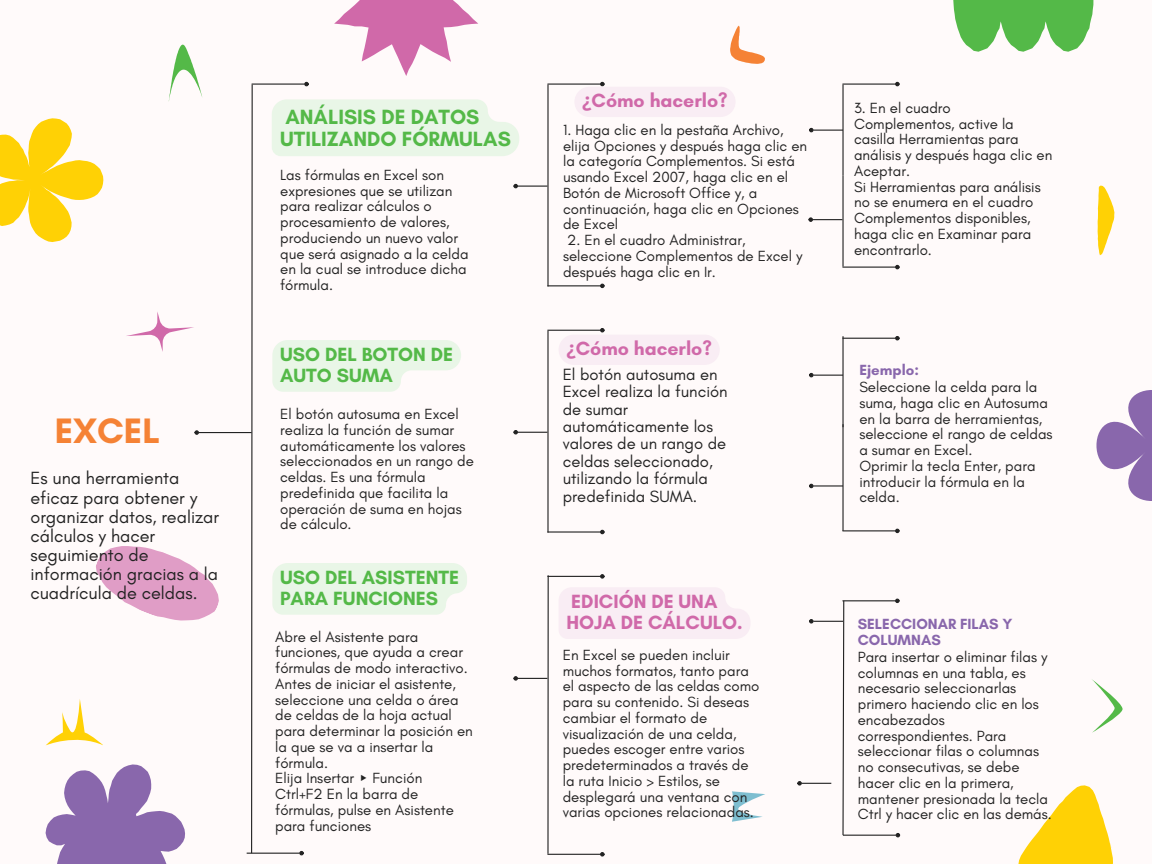
<style>
.page{position:relative;width:1152px;height:864px;background:#fffafa}
.page>*{position:absolute;margin:0;border:0;box-sizing:border-box;transform-origin:0 0}
.t1{font:700 36px "Glacial Indifference";color:#f58235}
.t2{font:700 21px/22.5px "Glacial Indifference";color:#54b948}
.t3{font:700 19.5px/21.3px "Glacial Indifference";color:#d069a9}
.t4{font:700 19.5px/21.3px "Glacial Indifference";color:#54b948}
.t5{font:18px/19.2px "Glacial Indifference";color:#222}
.t6{font:16.65px/17.4px "Glacial Indifference";color:#222}
.t7{font:15px/15.8px "Glacial Indifference";color:#222}
.t8{font:700 15px/15.8px "Glacial Indifference";color:#8967ac}
.s1{font-family:"Free Sans"}
.s2{font-family:"Noto Sans"}
</style>
<div class="page">
<svg style="left:250px;top:84px;width:3px;height:769px"></svg>
<hr style="left:252px;top:84px;width:53px;height:1px;background:#222">
<svg style="left:304px;top:82px;width:5px;height:4px"></svg>
<hr style="left:199px;top:432px;width:53px;height:1px;background:#222">
<svg style="left:194px;top:430px;width:5px;height:5px"></svg>
<hr style="left:547px;top:85px;width:2px;height:201px;background:#222">
<hr style="left:547px;top:84px;width:53px;height:1px;background:#222">
<hr style="left:547px;top:285px;width:53px;height:1px;background:#222">
<svg style="left:600px;top:284px;width:5px;height:4px"></svg>
<svg style="left:513px;top:184px;width:34px;height:4px"></svg>
<hr style="left:547px;top:575px;width:2px;height:279px;background:#222">
<hr style="left:547px;top:576px;width:53px;height:1px;background:#222">
<svg style="left:600px;top:574px;width:5px;height:5px"></svg>
<hr style="left:547px;top:854px;width:53px;height:1px;background:#222">
<svg style="left:600px;top:852px;width:5px;height:5px"></svg>
<svg style="left:513px;top:676px;width:34px;height:5px"></svg>
<hr style="left:547px;top:331px;width:2px;height:202px;background:#222">
<hr style="left:547px;top:330px;width:53px;height:1px;background:#222">
<hr style="left:547px;top:531px;width:53px;height:2px;background:#222">
<svg style="left:600px;top:530px;width:5px;height:4px"></svg>
<svg style="left:513px;top:430px;width:34px;height:4px"></svg>
<hr style="left:842px;top:85px;width:2px;height:91px;background:#222">
<hr style="left:842px;top:84px;width:53px;height:1px;background:#222">
<svg style="left:895px;top:82px;width:5px;height:4px"></svg>
<hr style="left:813px;top:130px;width:30px;height:1px;background:#222">
<svg style="left:809px;top:128px;width:5px;height:4px"></svg>
<hr style="left:842px;top:176px;width:2px;height:91px;background:#222">
<hr style="left:842px;top:267px;width:53px;height:1px;background:#222">
<svg style="left:895px;top:265px;width:5px;height:4px"></svg>
<svg style="left:809px;top:217px;width:33px;height:5px"></svg>
<hr style="left:842px;top:336px;width:2px;height:91px;background:#222">
<hr style="left:842px;top:338px;width:53px;height:1px;background:#222">
<svg style="left:895px;top:336px;width:5px;height:4px"></svg>
<hr style="left:813px;top:375px;width:30px;height:1px;background:#222">
<svg style="left:809px;top:373px;width:5px;height:4px"></svg>
<hr style="left:842px;top:424px;width:2px;height:107px;background:#222">
<hr style="left:842px;top:530px;width:53px;height:1px;background:#222">
<svg style="left:895px;top:529px;width:5px;height:4px"></svg>
<hr style="left:813px;top:485px;width:30px;height:2px;background:#222">
<svg style="left:809px;top:484px;width:5px;height:4px"></svg>
<hr style="left:842px;top:600px;width:53px;height:1px;background:#222">
<svg style="left:895px;top:599px;width:5px;height:4px"></svg>
<hr style="left:813px;top:621px;width:30px;height:1px;background:#222">
<svg style="left:809px;top:619px;width:5px;height:5px"></svg>
<hr style="left:843px;top:835px;width:53px;height:1px;background:#222">
<svg style="left:896px;top:833px;width:4px;height:4px"></svg>
<svg style="left:797px;top:781px;width:34px;height:5px"></svg>
<svg style="left:0;top:118px;width:103px;height:124px"></svg>
<svg style="left:46px;top:764px;width:139px;height:100px"></svg>
<svg style="left:953px;top:0;width:140px;height:52px"></svg>
<svg style="left:1018px;top:785px;width:95px;height:79px"></svg>
<svg style="left:96px;top:546px;width:123px;height:75px"></svg>
<svg style="left:1096px;top:390px;width:56px;height:111px"></svg>
<svg style="left:126px;top:312px;width:68px;height:40px"></svg>
<svg style="left:334px;top:0;width:144px;height:76px"></svg>
<svg style="left:46px;top:699px;width:57px;height:46px"></svg>
<svg style="left:1092px;top:679px;width:31px;height:54px"></svg>
<svg style="left:1098px;top:186px;width:16px;height:69px"></svg>
<svg style="left:730px;top:26px;width:35px;height:38px"></svg>
<svg style="left:169px;top:45px;width:33px;height:55px"></svg>
<svg style="left:732px;top:791px;width:33px;height:31px"></svg>
<svg style="left:272px;top:99px;width:247px;height:57px;background:#eaf6e8"></svg>
<svg style="left:574px;top:82px;width:161px;height:35px"></svg>
<svg style="left:559px;top:328px;width:160px;height:37px"></svg>
<div style="left:559px;top:588px;width:191px;height:51px;background:#f9edf4"></div>
<svg style="left:272px;top:340px;width:189px;height:52px"></svg>
<div style="left:272px;top:563px;width:195px;height:52px;background:#e9f6e7"></div>
<svg style="left:842px;top:600px;width:3px;height:236px"></svg>
<hr style="left:247px;top:853px;width:53px;height:1px;background:#222">
<svg style="left:299px;top:851px;width:5px;height:4px"></svg>
<p class="t1" style="left:55px;top:408px;width:107px">EXCEL</p>
<p class="t5" style="left:30px;top:469px;width:190px">Es una herramienta eficaz para obtener y organizar datos, realizar cálculos y hacer seguimiento de información gracias a la cuadrícula de celdas.</p>
<p class="t2" style="left:280px;top:105px;width:232px">ANÁLISIS DE DATOS<br>UTILIZANDO FÓRMULAS</p>
<h2 class="t7" style="left:280px;top:167px;width:190px">Las fórmulas en Excel son expresiones que se utilizan para realizar cálculos o procesamiento de valores, produciendo un nuevo valor que será asignado a la celda en la cual se introduce dicha fórmula.</h2>
<p class="t4" style="left:280px;top:343px;width:175px">USO DEL BOTON DE<br>AUTO SUMA</p>
<p class="t7" style="left:280px;top:406px;width:195px">El botón autosuma en Excel realiza la función de sumar automáticamente los valores seleccionados en un rango de celdas. Es una fórmula predefinida que facilita la operación de suma en hojas de cálculo.</p>
<p class="t4" style="left:280px;top:566px;width:181px">USO DEL ASISTENTE<br>PARA FUNCIONES</p>
<h3 class="t7" style="left:275px;top:628px;width:199px">Abre el Asistente para funciones, que ayuda a crear fórmulas de modo interactivo.<br>Antes de iniciar el asistente, seleccione una celda o área de celdas de la hoja actual para determinar la posición en la que se va a insertar la fórmula.</h3>
<p class="t7" style="left:275px;top:770px;width:180px">Elija Insertar <span class="s1">▸</span> Función<br>Ctrl+F2 En la barra de fórmulas, pulse en Asistente para funciones</p>
<p class="t3" style="left:582px;top:90px;width:147px"><span class="s2">¿</span>Cómo hacerlo?</p>
<h2 class="t7" style="left:854px;top:100px;width:200px">3. En el cuadro<br>Complementos, active la casilla Herramientas para análisis y después haga clic en<br>Aceptar.</h2>
<p class="t7" style="left:854px;top:178px;width:188px">Si Herramientas para análisis no se enumera en el cuadro<br>Complementos disponibles, haga clic en Examinar para encontrarlo.</p>
<p class="t7" style="left:563px;top:122px;width:246px">1. Haga clic en la pestaña Archivo, elija Opciones y después haga clic en la categoría Complementos. Si está usando Excel 2007, haga clic en el<br>Botón de Microsoft Office y, a continuación, haga clic en Opciones de Excel</p>
<p class="t7" style="left:563px;top:232px;width:241px">2. En el cuadro Administrar, seleccione Complementos de Excel y después haga clic en Ir.</p>
<p class="t3" style="left:566px;top:338px;width:147px"><span class="s2">¿</span>Cómo hacerlo?</p>
<p class="t6" style="left:563px;top:365px;width:167px">El botón autosuma en<br>Excel realiza la función de sumar automáticamente los valores de un rango de celdas seleccionado, utilizando la fórmula predefinida SUMA.</p>
<p class="t3" style="left:566px;top:591px;width:178px">EDICIÓN DE UNA<br>HOJA DE CÁLCULO.</p>
<p class="t7" style="left:563px;top:647px;width:198px">En Excel se pueden incluir muchos formatos, tanto para el aspecto de las celdas como para su contenido. Si deseas cambiar el formato de visualización de una celda, puedes escoger entre varios predeterminados a través de la ruta Inicio &gt; Estilos, se desplegará una ventana con varias opciones relacionadas.</p>
<p class="t8" style="left:859px;top:362px;width:61px">Ejemplo:</p>
<h1 class="t7" style="left:859px;top:379px;width:195px">Seleccione la celda para la suma, haga clic en Autosuma en la barra de herramientas, seleccione el rango de celdas a sumar en Excel.</h1>
<h4 class="t7" style="left:859px;top:458px;width:178px">Oprimir la tecla Enter, para introducir la fórmula en la celda.</h4>
<p class="t8" style="left:858px;top:616px;width:156px">SELECCIONAR FILAS Y<br>COLUMNAS</p>
<h2 class="t7" style="left:858px;top:649px;width:196px">Para insertar o eliminar filas y columnas en una tabla, es necesario seleccionarlas primero haciendo clic en los encabezados correspondientes. Para seleccionar filas o columnas no consecutivas, se debe hacer clic en la primera, mantener presionada la tecla<br>Ctrl y hacer clic en las demás.</h2>
</div>
